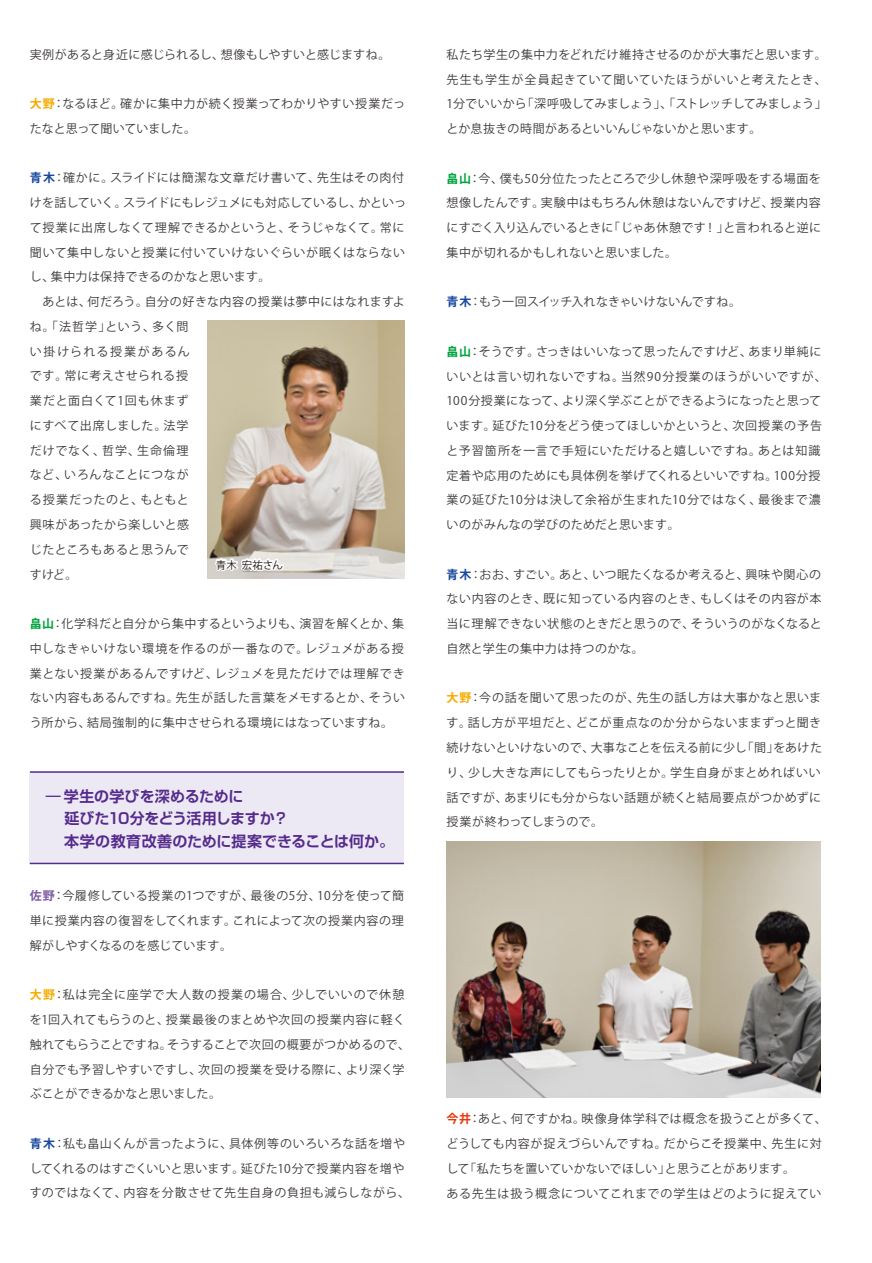
<style>
.page{position:relative;width:872px;height:1263px;background:#fff}
.page>*{position:absolute;margin:0;border:0;box-sizing:border-box;transform-origin:0 0}
.t1{font:700 15px/22.5px "Shin Go Pro De";letter-spacing:-.005em;color:#552b8c}
.t2{font:12px/24.8px "Koz Go Pro";letter-spacing:.025em;color:#3e3a39}
.t3{font:10.5px "Koz Go Pro";color:#3e3a39}
.s1{font-weight:700;color:#f7ab00}
.s2{font-weight:700;color:#18499d}
.s3{font-weight:700;color:#00a33e}
.s4{font-weight:700;color:#7d5aa3}
.s5{font-weight:700;color:#e8380d}
</style>
<div class="page">
<div style="left:30px;top:772px;width:374px;height:91px;background:#ede9f4"></div>
<hr style="left:30px;top:863px;width:374px;height:1px;background:#552b8c">
<hr style="left:30px;top:771px;width:374px;height:2px;background:#552b8c">
<img style="left:207px;top:321px;width:197px;height:258px">
<img style="left:446px;top:842px;width:375px;height:255px">
<svg style="left:213px;top:545px;width:73px;height:34px"></svg>
<p class="t2" style="left:30px;top:42px;width:362px">実例があると身近に感じられるし、想像もしやすいと感じますね。</p>
<p class="t2" style="left:30px;top:92px;width:377px"><span class="s1">大野</span>：なるほど。確かに集中力が続く授業ってわかりやすい授業だったなと思って聞いていました。</p>
<p class="t2" style="left:30px;top:166px;width:378px"><span class="s2">青木</span>：確かに。スライドには簡潔な文章だけ書いて、先生はその肉付けを話していく。スライドにもレジュメにも対応しているし、かといって授業に出席しなくて理解できるかというと、そうじゃなくて。常に聞いて集中しないと授業に付いていけないぐらいが眠くはならないし、集中力は保持できるのかなと思います。<br>　あとは、何だろう。自分の好きな内容の授業は夢中にはなれますよね。「法哲学」という、多く問<br>い掛けられる授業があるん<br>です。常に考えさせられる授<br>業だと面白くて1回も休まず<br>にすべて出席しました。法学<br>だけでなく、哲学、生命倫理<br>など、いろんなことにつなが<br>る授業だったのと、もともと<br>興味があったから楽しいと感<br>じたところもあると思うんで<br>すけど。</p>
<p class="t2" style="left:30px;top:612px;width:377px;text-align:justify"><span class="s3">畠山</span>：化学科だと自分から集中するというよりも、演習を解くとか、集中しなきゃいけない環境を作るのが一番なので。レジュメがある授業とない授業があるんですけど、レジュメを見ただけでは理解できない内容もあるんですね。先生が話した言葉をメモするとか、そういう所から、結局強制的に集中させられる環境にはなっていますね。</p>
<p class="t3" style="left:216px;top:558px;width:69px">青木 宏祐さん</p>
<p class="t1" style="left:64px;top:783px;width:331px;text-indent:-18px">― 学生の学びを深めるために<br>延びた10分をどう活用しますか？<br>本学の教育改善のために提案できることは何か。</p>
<p class="t2" style="left:30px;top:884px;width:376px;text-align:justify"><span class="s4">佐野</span>：今履修している授業の1つですが、最後の5分、10分を使って簡単に授業内容の復習をしてくれます。これによって次の授業内容の理解がしやすくなるのを感じています。</p>
<p class="t2" style="left:30px;top:983px;width:382px"><span class="s1">大野</span>：私は完全に座学で大人数の授業の場合、少しでいいので休憩を1回入れてもらうのと、授業最後のまとめや次回の授業内容に軽く触れてもらうことですね。そうすることで次回の概要がつかめるので、自分でも予習しやすいですし、次回の授業を受ける際に、より深く学ぶことができるかなと思いました。</p>
<p class="t2" style="left:30px;top:1131px;width:382px"><span class="s2">青木</span>：私も畠山くんが言ったように、具体例等のいろいろな話を増やしてくれるのはすごくいいと思います。延びた10分で授業内容を増やすのではなくて、内容を分散させて先生自身の負担も減らしながら、</p>
<p class="t2" style="left:446px;top:42px;width:382px;text-align:justify">私たち学生の集中力をどれだけ維持させるのかが大事だと思います。先生も学生が全員起きていて聞いていたほうがいいと考えたとき、1分でいいから「深呼吸してみましょう」、「ストレッチしてみましょう」とか息抜きの時間があるといいんじゃないかと思います。</p>
<p class="t2" style="left:446px;top:166px;width:376px;text-align:justify"><span class="s3">畠山</span>：今、僕も50分位たったところで少し休憩や深呼吸をする場面を想像したんです。実験中はもちろん休憩はないんですけど、授業内容にすごく入り込んでいるときに「じゃあ休憩です！」と言われると逆に集中が切れるかもしれないと思いました。</p>
<p class="t2" style="left:446px;top:290px;width:296px"><span class="s2">青木</span>：もう一回スイッチ入れなきゃいけないんですね。</p>
<p class="t2" style="left:446px;top:339px;width:382px"><span class="s3">畠山</span>：そうです。さっきはいいなって思ったんですけど、あまり単純にいいとは言い切れないですね。当然90分授業のほうがいいですが、100分授業になって、より深く学ぶことができるようになったと思っています。延びた10分をどう使ってほしいかというと、次回授業の予告と予習箇所を一言で手短にいただけると嬉しいですね。あとは知識定着や応用のためにも具体例を挙げてくれるといいですね。100分授業の延びた10分は決して余裕が生まれた10分ではなく、最後まで濃いのがみんなの学びのためだと思います。</p>
<p class="t2" style="left:446px;top:562px;width:377px;text-align:justify"><span class="s2">青木</span>：おお、すごい。あと、いつ眠たくなるか考えると、興味や関心のない内容のとき、既に知っている内容のとき、もしくはその内容が本当に理解できない状態のときだと思うので、そういうのがなくなると自然と学生の集中力は持つのかな。</p>
<p class="t2" style="left:446px;top:686px;width:377px;text-align:justify"><span class="s1">大野</span>：今の話を聞いて思ったのが、先生の話し方は大事かなと思います。話し方が平坦だと、どこが重点なのか分からないままずっと聞き続けないといけないので、大事なことを伝える前に少し「間」をあけたり、少し大きな声にしてもらったりとか。学生自身がまとめればいい話ですが、あまりにも分からない話題が続くと結局要点がつかめずに授業が終わってしまうので。</p>
<p class="t2" style="left:446px;top:1107px;width:382px"><span class="s5">今井</span>：あと、何ですかね。映像身体学科では概念を扱うことが多くて、どうしても内容が捉えづらいんですね。だからこそ授業中、先生に対して「私たちを置いていかないでほしい」と思うことがあります。<br>ある先生は扱う概念についてこれまでの学生はどのように捉えてい</p>
</div>
